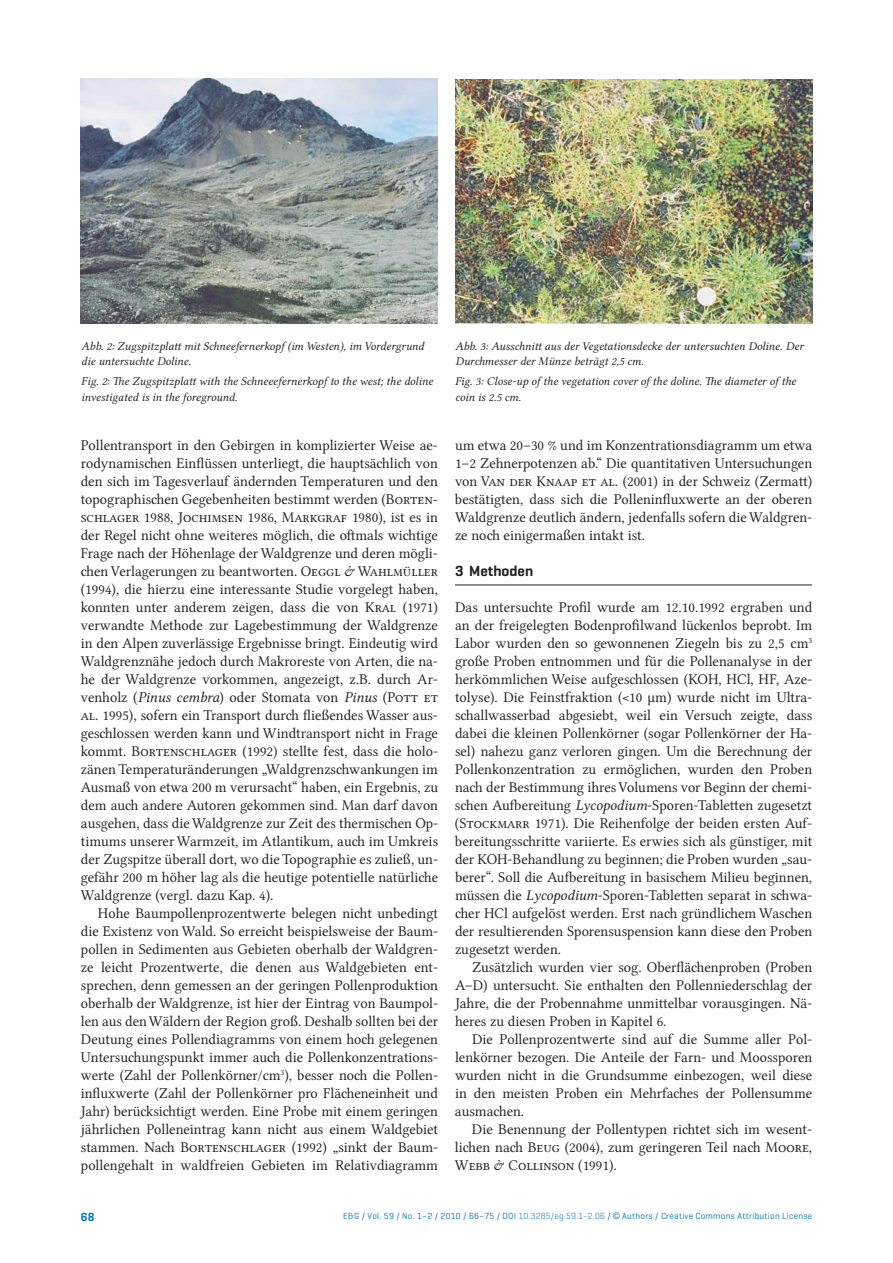
<style>
.page{position:relative;width:893px;height:1263px;background:#fff}
.page>*{position:absolute;margin:0;border:0;box-sizing:border-box;transform-origin:0 0}
.t1{font:15px/18px "Lin Libertine O";color:#231f20;text-align:justify}
.t2{font:600 15px "Geogrotesque";color:#231f20}
.t3{font:12px/19.8px "Lin Libertine OI";color:#231f20}
.t4{font:600 12px "Geogrotesque";color:#0077c0}
.t5{font:9px "Geogrotesque";letter-spacing:.025em;color:#0077c0}
.s1{font-family:"Lin Libertine OI"}
.s2{font-weight:300}
.s3{font-family:"Arial"}
</style>
<div class="page">
<hr style="left:455px;top:585px;width:357px;height:1px;background:#231f20">
<img style="left:455px;top:80px;width:357px;height:243px">
<img style="left:81px;top:79px;width:357px;height:244px">
<p class="t3" style="left:81px;top:336px;width:344px">Abb. 2: Zugspitzplatt mit Schneefernerkopf (im Westen), im Vordergrund</p>
<p class="t3" style="left:81px;top:352px;width:353px">die untersuchte Doline.<br>Fig. 2: The Zugspitzplatt with the Schneeefernerkopf to the west; the doline</p>
<p class="t3" style="left:81px;top:387px;width:158px">investigated is in the foreground.</p>
<p class="t1" style="left:81px;top:436px;width:359px">Pollentransport in den Gebirgen in komplizierter Weise ae&shy;rodynamischen Einflüssen unterliegt, die hauptsächlich von den sich im Tagesverlauf ändernden Temperaturen und den topographischen Gegebenheiten bestimmt werden (Borten&shy;schlager 1988, Jochimsen 1986, Markgraf 1980), ist es in der Regel nicht ohne weiteres möglich, die oftmals wichtige Frage nach der Höhenlage der Waldgrenze und deren mögli&shy;chen Verlagerungen zu beantworten. Oeggl &amp; Wahlmüller (1994), die hierzu eine interessante Studie vorgelegt haben, konnten unter anderem zeigen, dass die von Kral (1971) verwandte Methode zur Lagebestimmung der Waldgrenze in den Alpen zuverlässige Ergebnisse bringt. Eindeutig wird Waldgrenznähe jedoch durch Makroreste von Arten, die na&shy;he der Waldgrenze vorkommen, angezeigt, z.B. durch Ar&shy;venholz (<span class="s1">Pinus cembra</span>) oder Stomata von <span class="s1">Pinus</span> (Pott et al. 1995), sofern ein Transport durch fließendes Wasser aus&shy;geschlossen werden kann und Windtransport nicht in Frage kommt. Bortenschlager (1992) stellte fest, dass die holo&shy;zänen Temperaturänderungen „Waldgrenzschwankungen im Ausmaß von etwa 200 m verursacht“ haben, ein Ergebnis, zu dem auch andere Autoren gekommen sind. Man darf davon ausgehen, dass die Waldgrenze zur Zeit des thermischen Op&shy;timums unserer Warmzeit, im Atlantikum, auch im Umkreis der Zugspitze überall dort, wo die Topographie es zuließ, un&shy;gefähr 200 m höher lag als die heutige potentielle natürliche Waldgrenze (vergl. dazu Kap. 4).</p>
<p class="t1" style="left:81px;top:904px;width:359px;text-indent:17px">Hohe Baumpollenprozentwerte belegen nicht unbedingt die Existenz von Wald. So erreicht beispielsweise der Baum&shy;pollen in Sedimenten aus Gebieten oberhalb der Waldgren&shy;ze leicht Prozentwerte, die denen aus Waldgebieten ent&shy;sprechen, denn gemessen an der geringen Pollenproduktion oberhalb der Waldgrenze, ist hier der Eintrag von Baumpol&shy;len aus denWäldern der Region groß. Deshalb sollten bei der Deutung eines Pollendiagramms von einem hoch gelegenen Untersuchungspunkt immer auch die Pollenkonzentrations&shy;werte (Zahl der Pollenkörner/cm<sup>3</sup>), besser noch die Pollen&shy;influxwerte (Zahl der Pollenkörner pro Flächeneinheit und Jahr) berücksichtigt werden. Eine Probe mit einem geringen jährlichen Polleneintrag kann nicht aus einem Waldgebiet stammen. Nach Bortenschlager (1992) „sinkt der Baum&shy;pollengehalt in waldfreien Gebieten im Relativdiagramm</p>
<p class="t3" style="left:455px;top:336px;width:350px">Abb. 3: Ausschnitt aus der Vegetationsdecke der untersuchten Doline. Der</p>
<p class="t3" style="left:455px;top:352px;width:343px">Durchmesser der Münze beträgt 2,5 cm.<br>Fig. 3: Close-up of the vegetation cover of the doline. The diameter of the</p>
<p class="t3" style="left:455px;top:387px;width:68px">coin is 2.5 cm.</p>
<p class="t1" style="left:455px;top:436px;width:359px">um etwa 20–30 % und im Konzentrationsdiagramm um etwa 1–2 Zehnerpotenzen ab.“ Die quantitativen Untersuchungen von Van der Knaap et al. (2001) in der Schweiz (Zermatt) bestätigten, dass sich die Polleninfluxwerte an der oberen Waldgrenze deutlich ändern, jedenfalls sofern dieWaldgren&shy;ze noch einigermaßen intakt ist.</p>
<h5 class="t2" style="left:455px;top:562px;width:80px">3 Methoden</h5>
<p class="t1" style="left:455px;top:598px;width:359px">Das untersuchte Profil wurde am 12.10.1992 ergraben und an der freigelegten Bodenprofilwand lückenlos beprobt. Im Labor wurden den so gewonnenen Ziegeln bis zu 2,5 cm<sup>3 </sup>große Proben entnommen und für die Pollenanalyse in der herkömmlichen Weise aufgeschlossen (KOH, HCl, HF, Aze&shy;tolyse). Die Feinstfraktion (&lt;10 µm) wurde nicht im Ultra&shy;schallwasserbad abgesiebt, weil ein Versuch zeigte, dass dabei die kleinen Pollenkörner (sogar Pollenkörner der Ha&shy;sel) nahezu ganz verloren gingen. Um die Berechnung der Pollenkonzentration zu ermöglichen, wurden den Proben nach der Bestimmung ihres Volumens vor Beginn der chemi&shy;schen Aufbereitung <span class="s1">Lycopodium</span>-Sporen-Tabletten zugesetzt (Stockmarr 1971). Die Reihenfolge der beiden ersten Auf&shy;bereitungsschritte variierte. Es erwies sich als günstiger, mit der KOH-Behandlung zu beginnen; die Proben wurden „sau&shy;berer“. Soll die Aufbereitung in basischem Milieu beginnen, müssen die <span class="s1">Lycopodium</span>-Sporen-Tabletten separat in schwa&shy;cher HCl aufgelöst werden. Erst nach gründlichem Waschen der resultierenden Sporensuspension kann diese den Proben zugesetzt werden.</p>
<p class="t1" style="left:455px;top:958px;width:359px;text-indent:17px">Zusätzlich wurden vier sog. Oberflächenproben (Proben A–D) untersucht. Sie enthalten den Pollenniederschlag der Jahre, die der Probennahme unmittelbar vorausgingen. Nä&shy;heres zu diesen Proben in Kapitel 6.</p>
<p class="t1" style="left:455px;top:1030px;width:359px;text-indent:17px">Die Pollenprozentwerte sind auf die Summe aller Pol&shy;lenkörner bezogen. Die Anteile der Farn- und Moossporen wurden nicht in die Grundsumme einbezogen, weil diese in den meisten Proben ein Mehrfaches der Pollensumme ausmachen.</p>
<p class="t1" style="left:455px;top:1120px;width:359px;text-indent:17px">Die Benennung der Pollentypen richtet sich im wesent&shy;lichen nach Beug (2004), zum geringeren Teil nach Moore, Webb &amp; Collinson (1991).</p>
<p class="t4" style="left:81px;top:1209px;width:15px">68</p>
<p class="t5" style="left:343px;top:1210px;width:471px">E&amp;G / Vol. 59 / No. 1–2 / 2010 / 66–75 / DOI <span class="s2">10.3285/eg.59.1-2.06</span> / <span class="s3">©</span> Authors / Creative Commons Attribution License</p>
</div>
